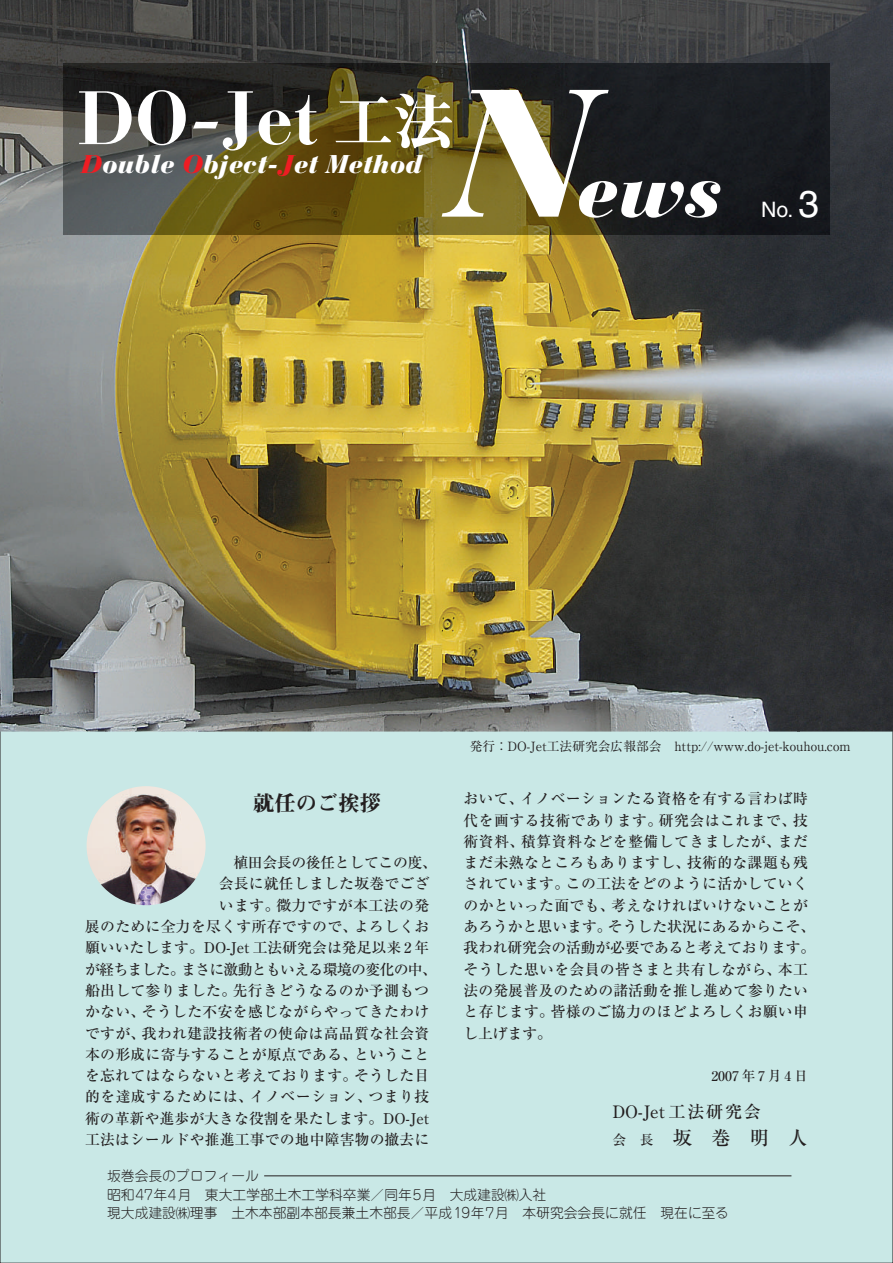
<style>
.page{position:relative;width:893px;height:1263px;background:#fff}
.page>*{position:absolute;margin:0;border:0;box-sizing:border-box;transform-origin:0 0}
.t1{font:italic 900 180px "Bauer Bodoni";color:#fff}
.t2{font:700 75px "Bauer Bodoni";color:#fff}
.t3{font:italic 900 75px "Bauer Bodoni";color:#fff}
.t4{font:italic 900 25.5px "Bauer Bodoni";color:#fff}
.t5{font:21.3px "Midashi Min MA31";color:#231f20}
.t6{font:21.3px "Helvetica";color:#fff}
.t7{font:500 19.2px "Ryumin";color:#231f20}
.t8{font:500 17.1px "Ryumin";letter-spacing:.1em;color:#231f20}
.t9{font:500 14.85px/21.3px "Ryumin";letter-spacing:.02em;color:#231f20}
.t10{font:500 14.85px "Ryumin";color:#231f20}
.t11{font:500 14.85px "Ryumin";letter-spacing:-.045em;color:#231f20}
.t12{font:500 14.85px "Ryumin";letter-spacing:-.025em;color:#231f20}
.t13{font:300 13.8px/18.1px "Jun 101";color:#231f20}
.t14{font:500 13.8px "Ryumin";letter-spacing:.2em;color:#231f20}
.t15{font:12.75px "Ryumin";color:#231f20}
.s1{font-family:"Midashi Min MA31";font-weight:400;font-size:60px}
.s2{color:#ee1d23}
.s3{font-size:37.5px}
.s4{font-size:13.8px}
</style>
<div class="page">
<div style="left:0;top:731px;width:893px;height:532px;background:#c9e8e6"></div>
<img style="left:0;top:0;width:893px;height:92px">
<img style="left:0;top:92px;width:105px;height:639px">
<img style="left:800px;top:92px;width:93px;height:639px">
<img style="left:105px;top:234px;width:695px;height:497px">
<img style="left:64px;top:64px;width:765px;height:170px">
<hr style="left:264px;top:1175px;width:527px;height:1px;background:#231f20">
<img style="left:87px;top:786px;width:119px;height:119px;border-radius:50%">
<h1 class="t1" style="left:449px;top:45px;width:142px">N</h1>
<h2 class="t2" style="left:76px;top:73px;width:378px">DO-Jet <span class="s1">工法</span></h2>
<h3 class="t4" style="left:81px;top:148px;width:343px"><span class="s2">D</span>ouble <span class="s2">O</span>bject-<span class="s2">J</span>et Method</h3>
<h2 class="t3" style="left:576px;top:145px;width:147px">ews</h2>
<h3 class="t6" style="left:761px;top:197px;width:59px">No. <span class="s3">3</span></h3>
<h3 class="t5" style="left:253px;top:791px;width:129px">就任のご挨拶</h3>
<p class="t12" style="left:233px;top:853px;width:205px">植田会長の後任としてこの度、</p>
<p class="t9" style="left:219px;top:873px;width:212px">会長に就任しました坂巻でござ</p>
<p class="t9" style="left:219px;top:894px;width:212px">います。微力ですが本工法の発</p>
<p class="t9" style="left:85px;top:915px;width:346px">展のために全力を尽くす所存ですので、よろしくお</p>
<p class="t10" style="left:85px;top:939px;width:346px">願いいたします。DO-Jet 工法研究会は発足以来 2 年</p>
<p class="t11" style="left:85px;top:960px;width:353px">が経ちました。まさに激動ともいえる環境の変化の中、</p>
<p class="t9" style="left:85px;top:979px;width:346px">船出して参りました。先行きどうなるのか予測もつ</p>
<p class="t9" style="left:85px;top:1001px;width:346px">かない、そうした不安を感じながらやってきたわけ</p>
<p class="t9" style="left:85px;top:1022px;width:346px">ですが、我われ建設技術者の使命は高品質な社会資</p>
<p class="t9" style="left:85px;top:1043px;width:346px">本の形成に寄与することが原点である、ということ</p>
<p class="t9" style="left:85px;top:1064px;width:346px">を忘れてはならないと考えております。そうした目</p>
<p class="t9" style="left:85px;top:1086px;width:346px">的を達成するためには、イノベーション、つまり技</p>
<p class="t9" style="left:85px;top:1107px;width:346px">術の革新や進歩が大きな役割を果たします。DO-Jet</p>
<p class="t9" style="left:85px;top:1128px;width:346px">工法はシールドや推進工事での地中障害物の撤去に</p>
<p class="t15" style="left:470px;top:739px;width:382px">発行：DO-Jet工法研究会広報部会 http://www.do-jet-kouhou.com</p>
<p class="t9" style="left:463px;top:788px;width:353px">おいて、イノベーションたる資格を有する言わば時代を画する技術であります。研究会はこれまで、技術資料、積算資料などを整備してきましたが、まだまだ未熟なところもありますし、技術的な課題も残されています。この工法をどのように活かしていくのかといった面でも、考えなければいけないことがあろうかと思います。そうした状況にあるからこそ、我われ研究会の活動が必要であると考えております。そうした思いを会員の皆さまと共有しながら、本工法の発展普及のための諸活動を推し進めて参りたいと存じます。皆様のご協力のほどよろしくお願い申し上げます。</p>
<p class="t14" style="left:711px;top:1068px;width:98px">2007年7月4日</p>
<p class="t8" style="left:612px;top:1101px;width:150px">DO-Jet 工法研究会</p>
<p class="t7" style="left:612px;top:1126px;width:196px"><span class="s4">会長</span> 坂巻明人</p>
<p class="t13" style="left:107px;top:1167px;width:624px">坂巻会長のプロフィール<br>昭和47年4月 東大工学部土木工学科卒業／同年5月 大成建設㈱入社<br>現大成建設㈱理事 土木本部副本部長兼土木部長／平成19年7月 本研究会会長に就任 現在に至る</p>
</div>
